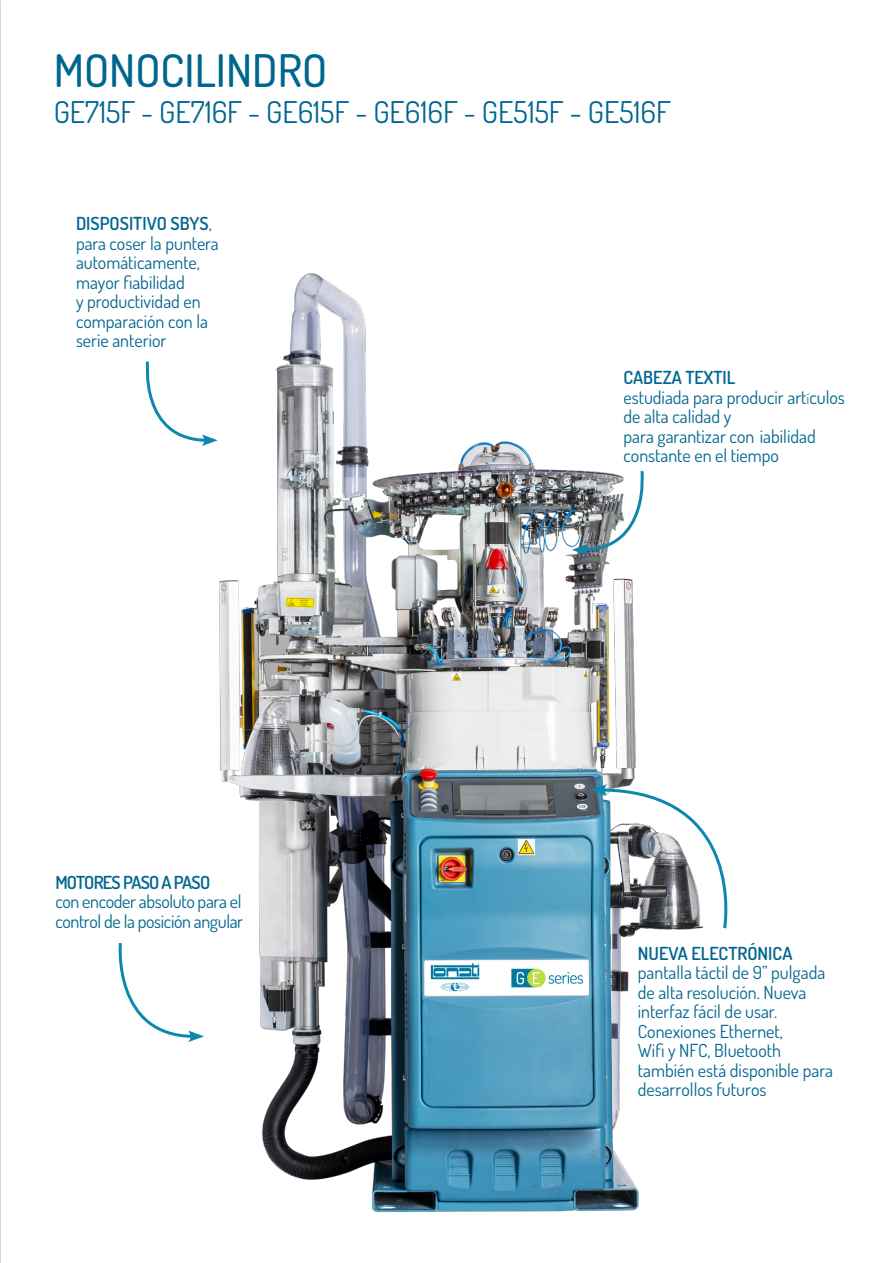
<style>
.page{position:relative;width:893px;height:1263px;background:#fff}
.page>*{position:absolute;margin:0;border:0;box-sizing:border-box;transform-origin:0 0}
.t1{font:500 45px "Dosis";color:#00668f}
.t2{font:30px "Dosis";color:#00668f}
.t3{font:18px/19.5px "Dosis";color:#00668f}
.t4{font:18px/19.5px "Dosis";letter-spacing:-.02em;color:#00668f}
.s1{font-weight:600}
.s2{font-size:15px;color:#6c6d70}
</style>
<div class="page">
<img style="left:219px;top:273px;width:420px;height:940px">
<svg style="left:145px;top:361px;width:73px;height:85px"></svg>
<svg style="left:118px;top:943px;width:86px;height:99px"></svg>
<img style="left:572px;top:468px;width:72px;height:88px">
<svg style="left:591px;top:784px;width:137px;height:147px"></svg>
<p class="t1" style="left:54px;top:40px;width:275px">MONOCILINDRO</p>
<p class="t2" style="left:54px;top:92px;width:619px">GE715F - GE716F - GE615F - GE616F - GE515F - GE516F</p>
<p class="t3" style="left:76px;top:213px;width:144px"><span class="s1">DISPOSITIVO SBYS</span>, para coser la puntera automáticamente, mayor fiabilidad<br>y productividad en comparación con la serie anterior</p>
<p class="t4" style="left:55px;top:871px;width:189px"><span class="s1">MOTORES PASO A PASO<br></span>con encoder absoluto para el control de la posición angular</p>
<p class="t3" style="left:623px;top:367px;width:223px"><span class="s1">CABEZA TEXTIL<br></span>estudiada para producir art<span class="s2">í</span>culos de alta calidad y<br>para garantizar con iabilidad constante en el tiempo</p>
<p class="t3" style="left:638px;top:943px;width:197px"><span class="s1">NUEVA ELECTRÓNICA </span>pantalla táctil de 9” pulgada de alta resolución. Nueva interfaz fácil de usar.<br>Conexiones Ethernet,<br>Wifi y NFC, Bluetooth también está disponible para desarrollos futuros</p>
</div>
